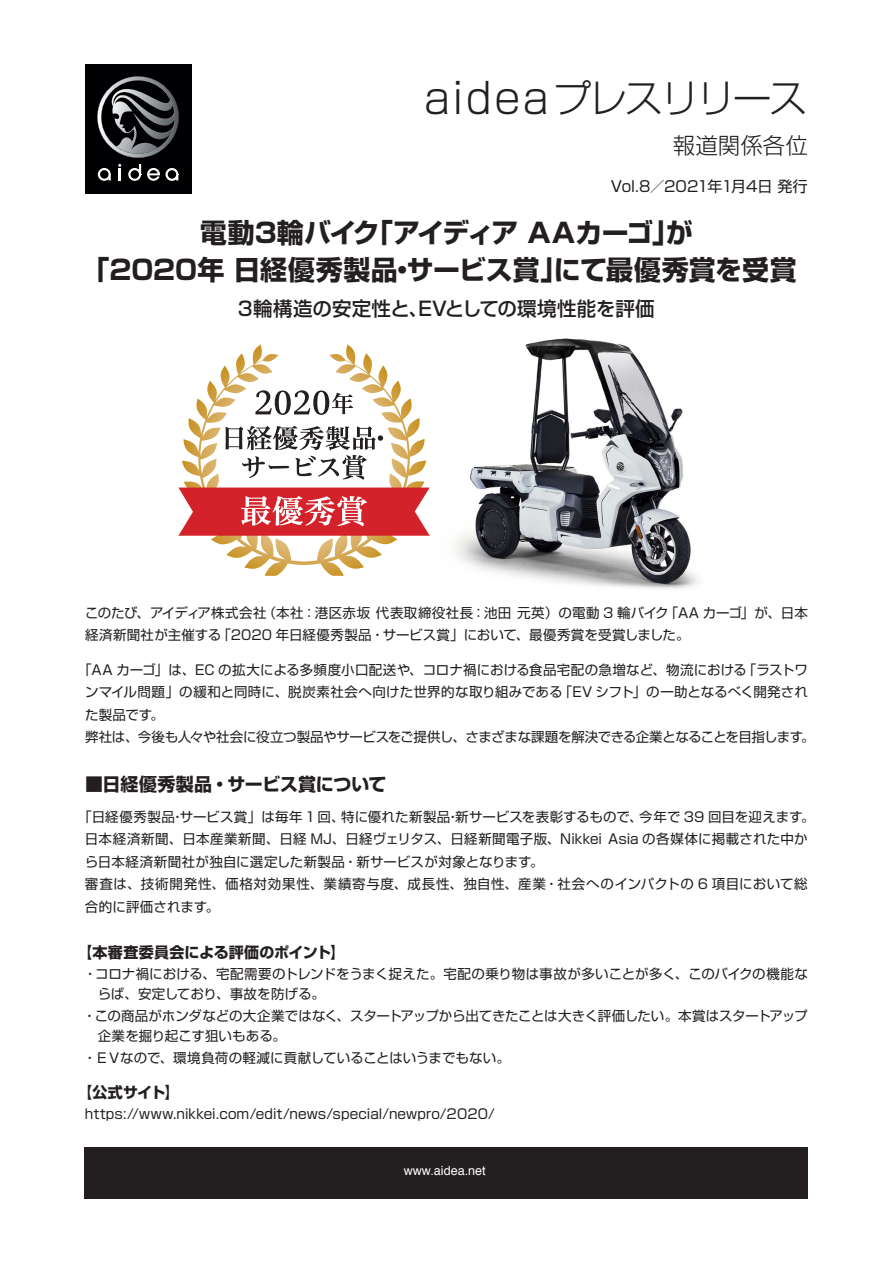
<style>
.page{position:relative;width:893px;height:1263px;background:#fff}
.page>*{position:absolute;margin:0;border:0;box-sizing:border-box;transform-origin:0 0}
.t1{font:300 39px "Shin Go Pro";letter-spacing:-.075em;color:#231f20}
.t2{font:700 27px "Shin Go Pro";letter-spacing:-.005em;color:#231f20}
.t3{font:700 27px "Shin Go Pro";letter-spacing:-.045em;color:#231f20}
.t4{font:300 22.5px "Shin Go Pro";color:#231f20}
.t5{font:500 19.5px "Shin Go Pro";letter-spacing:.005em;color:#231f20}
.t6{font:700 18px "Shin Go Pro";letter-spacing:-.01em;color:#231f20}
.t7{font:700 15px "Shin Go Pro";letter-spacing:.005em;color:#231f20}
.t8{font:15px "Shin Go Pro";letter-spacing:-.01em;color:#231f20}
.t9{font:13.5px/22.5px "Shin Go Pro";letter-spacing:.005em;color:#231f20}
.t10{font:13.5px/22.5px "Shin Go Pro";letter-spacing:.045em;color:#231f20}
.t11{font:13.5px "Shin Go Pro";letter-spacing:-.03em;color:#231f20}
.t12{font:12.6px "Helvetica";color:#fff}
.s1{font-size:42px}
</style>
<div class="page">
<div style="left:85px;top:1147px;width:723px;height:52px;background:#231f20"></div>
<img style="left:453px;top:338px;width:246px;height:251px">
<div style="left:85px;top:64px;width:106px;height:130px;background:#000002"></div>
<svg style="left:118px;top:164px;width:3px;height:16px"></svg>
<svg style="left:98px;top:168px;width:13px;height:13px"></svg>
<svg style="left:128px;top:164px;width:13px;height:17px"></svg>
<svg style="left:147px;top:168px;width:31px;height:13px"></svg>
<svg style="left:97px;top:76px;width:82px;height:82px"></svg>
<svg style="left:178px;top:353px;width:252px;height:223px"></svg>
<p class="t1" style="left:424px;top:66px;width:386px"><span class="s1">aidea</span> プレスリリース</p>
<p class="t4" style="left:673px;top:127px;width:136px">報道関係各位</p>
<p class="t8" style="left:611px;top:174px;width:199px">Vol.8／2021年1月4日 発行</p>
<p class="t3" style="left:200px;top:211px;width:494px">電動3輪バイク「アイディア AAカーゴ」が</p>
<p class="t2" style="left:83px;top:249px;width:716px">「2020年 日経優秀製品・サービス賞」にて最優秀賞を受賞</p>
<p class="t5" style="left:238px;top:292px;width:418px">3輪構造の安定性と、EVとしての環境性能を評価</p>
<p class="t9" style="left:85px;top:600px;width:724px">このたび、アイディア株式会社（本社：港区赤坂 代表取締役社長：池田 元英）の電動 3 輪バイク「AA カーゴ」が、日本経済新聞社が主催する「2020 年日経優秀製品・サービス賞」において、最優秀賞を受賞しました。</p>
<p class="t9" style="left:85px;top:657px;width:724px;text-align:justify;text-indent:-7px">「AA カーゴ」は、EC の拡大による多頻度小口配送や、コロナ禍における食品宅配の急増など、物流における「ラストワンマイル問題」の緩和と同時に、脱炭素社会へ向けた世界的な取り組みである「EV シフト」の一助となるべく開発された製品です。</p>
<p class="t11" style="left:85px;top:726px;width:731px">弊社は、今後も人々や社会に役立つ製品やサービスをご提供し、さまざまな課題を解決できる企業となることを目指します。</p>
<p class="t6" style="left:85px;top:769px;width:303px">■日経優秀製品・サービス賞について</p>
<p class="t9" style="left:78px;top:804px;width:738px">「日経優秀製品・サービス賞」は毎年 1回、特に優れた新製品・新サービスを表彰するもので、今年で 39 回目を迎えます。</p>
<p class="t9" style="left:85px;top:826px;width:724px">日本経済新聞、日本産業新聞、日経 MJ、日経ヴェリタス、日経新聞電子版、Nikkei Asia の各媒体に掲載された中から日本経済新聞社が独自に選定した新製品・新サービスが対象となります。</p>
<p class="t10" style="left:85px;top:871px;width:724px">審査は、技術開発性、価格対効果性、業績寄与度、成長性、独自性、産業・社会へのインパクトの 6 項目において総合的に評価されます。</p>
<p class="t7" style="left:77px;top:940px;width:269px">【本審査委員会による評価のポイント】</p>
<p class="t9" style="left:98px;top:963px;width:712px;line-height:19.5px;text-indent:-14px">・コロナ禍における、宅配需要のトレンドをうまく捉えた。宅配の乗り物は事故が多いことが多く、このバイクの機能ならば、安定しており、事故を防げる。</p>
<p class="t9" style="left:98px;top:1005px;width:712px;line-height:19.5px;text-indent:-15px">・この商品がホンダなどの大企業ではなく、スタートアップから出てきたことは大きく評価したい。本賞はスタートアップ企業を掘り起こす狙いもある。</p>
<p class="t9" style="left:83px;top:1045px;width:428px">・ＥＶなので、環境負荷の軽減に貢献していることはいうまでもない。</p>
<p class="t7" style="left:77px;top:1080px;width:104px">【公式サイト】</p>
<p class="t9" style="left:85px;top:1101px;width:411px">https://www.nikkei.com/edit/news/special/newpro/2020/</p>
<p class="t12" style="left:404px;top:1161px;width:83px">www.aidea.net</p>
</div>
